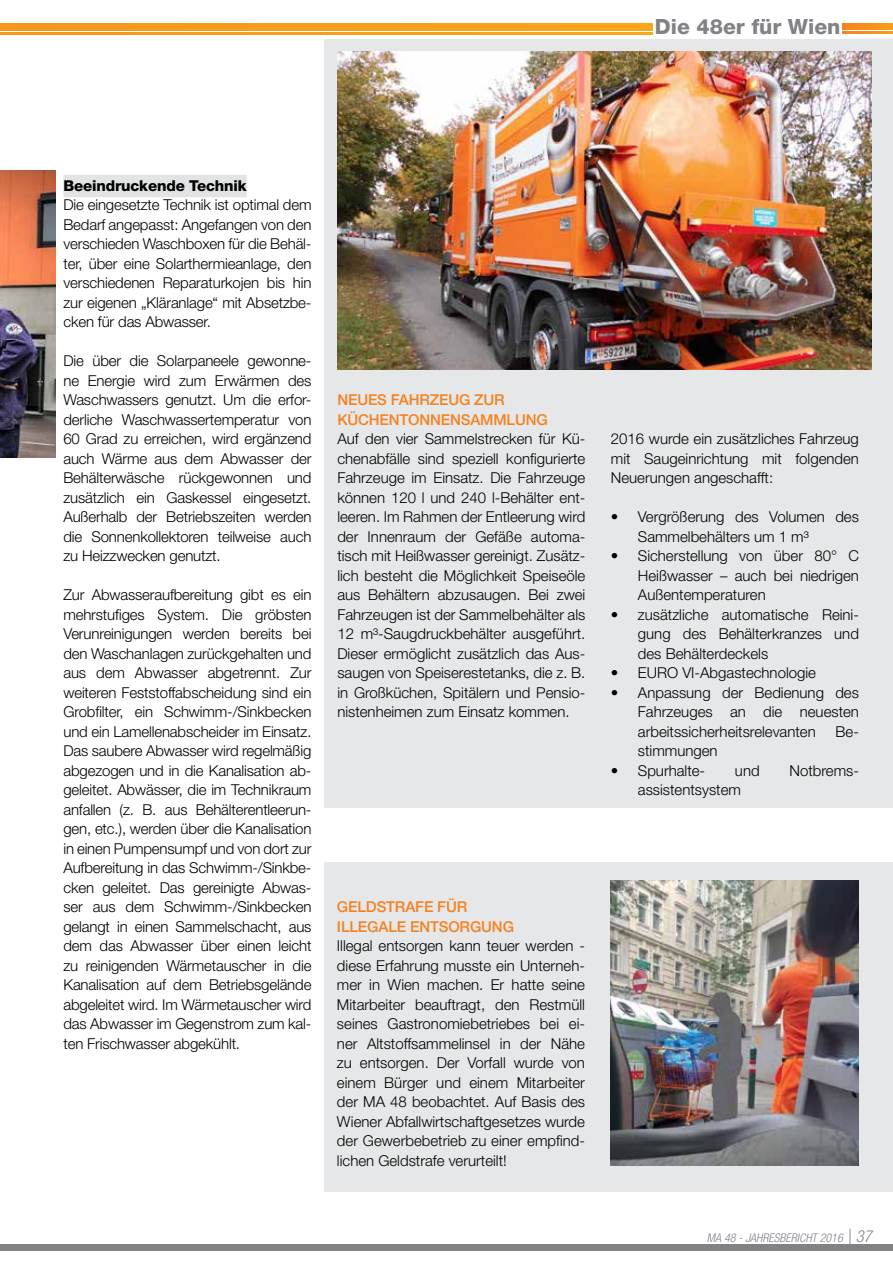
<style>
.page{position:relative;width:893px;height:1263px;background:#fff}
.page>*{position:absolute;margin:0;border:0;box-sizing:border-box;transform-origin:0 0}
.t1{font:800 21px "Helvetica Neue LT Std";color:#808285}
.t2{font:300 15px/19.5px "Helvetica Neue LT Std";color:#000;text-align:justify}
.t3{font:500 15px/19.5px "Helvetica Neue LT Std";letter-spacing:-.01em;color:#f58220}
.t4{font:800 15px "Helvetica Neue LT Std";letter-spacing:-.01em;color:#000}
.t5{font:italic 300 condensed 12px "Helvetica Neue LT Std";color:#808285}
.s1{font-size:16.5px}
</style>
<div class="page">
<div style="left:0;top:1244px;width:893px;height:6px;background:#808285"></div>
<div style="left:325px;top:862px;width:568px;height:329px;background:#e6e7e8"></div>
<div style="left:325px;top:40px;width:568px;height:768px;background:#e6e7e8"></div>
<img style="left:0;top:170px;width:55px;height:287px">
<div style="left:63px;top:175px;width:184px;height:22px;background:#e2e3e4"></div>
<img style="left:337px;top:51px;width:535px;height:319px">
<img style="left:611px;top:880px;width:248px;height:286px">
<div style="left:0;top:24px;width:652px;height:6px;background:#f99e1c"></div>
<hr style="left:0;top:32px;width:652px;height:2px;background:#f99e1c">
<svg style="left:842px;top:23px;width:51px;height:7px"></svg>
<svg style="left:842px;top:32px;width:51px;height:2px"></svg>
<h1 class="t1" style="left:655px;top:14px;width:187px">Die 48er für Wien</h1>
<p class="t4" style="left:63px;top:176px;width:185px">Beeindruckende technik</p>
<p class="t2" style="left:63px;top:195px;width:250px">Die eingesetzte Technik ist optimal dem Bedarf angepasst: Angefangen von den verschieden Waschboxen für die Behäl&shy;ter, über eine Solarthermieanlage, den verschiedenen Reparaturkojen bis hin zur eigenen „Kläranlage“ mit Absetzbe&shy;cken für das Abwasser.</p>
<p class="t2" style="left:63px;top:351px;width:250px">Die über die Solarpaneele gewonne&shy;ne Energie wird zum Erwärmen des Waschwassers genutzt. Um die erfor&shy;derliche Waschwassertemperatur von 60 Grad zu erreichen, wird ergänzend auch Wärme aus dem Abwasser der Behälterwäsche rückgewonnen und zusätzlich ein Gaskessel eingesetzt.<br>Außerhalb der Betriebszeiten werden die Sonnenkollektoren teilweise auch zu Heizzwecken genutzt.</p>
<p class="t2" style="left:63px;top:585px;width:250px">Zur Abwasseraufbereitung gibt es ein mehrstufiges System. Die gröbsten Verunreinigungen werden bereits bei den Waschanlagen zurückgehalten und aus dem Abwasser abgetrennt. Zur weiteren Feststoffabscheidung sind ein Grobfilter, ein Schwimm-/Sinkbecken und ein Lamellenabscheider im Einsatz.<br>Das saubere Abwasser wird regelmäßig abgezogen und in die Kanalisation ab&shy;geleitet. Abwässer, die im Technikraum anfallen (z. B. aus Behälterentleerun&shy;gen, etc.), werden über die Kanalisation in einen Pumpensumpf und von dort zur Aufbereitung in das Schwimm-/Sinkbe&shy;cken geleitet. Das gereinigte Abwas&shy;ser aus dem Schwimm-/Sinkbecken gelangt in einen Sammelschacht, aus dem das Abwasser über einen leicht zu reinigenden Wärmetauscher in die Kanalisation auf dem Betriebsgelände abgeleitet wird. Im Wärmetauscher wird das Abwasser im Gegenstrom zum kal&shy;ten Frischwasser abgekühlt.</p>
<p class="t3" style="left:337px;top:390px;width:212px">NEUES FAHRZEUG ZUR<br>KÜCHENTONNENSAMMLUNG</p>
<p class="t2" style="left:337px;top:429px;width:250px">Auf den vier Sammelstrecken für Kü&shy;chenabfälle sind speziell konfigurierte Fahrzeuge im Einsatz. Die Fahrzeuge können 120 l und 240 l-Behälter ent&shy;leeren. Im Rahmen der Entleerung wird der Innenraum der Gefäße automa&shy;tisch mit Heißwasser gereinigt. Zusätz&shy;lich besteht die Möglichkeit Speiseöle aus Behältern abzusaugen. Bei zwei Fahrzeugen ist der Sammelbehälter als 12 m³-Saugdruckbehälter ausgeführt.<br>Dieser ermöglicht zusätzlich das Aus&shy;saugen von Speiserestetanks, die z. B. in Großküchen, Spitälern und Pensio&shy;nistenheimen zum Einsatz kommen.</p>
<p class="t2" style="left:611px;top:429px;width:250px">2016 wurde ein zusätzliches Fahrzeug mit Saugeinrichtung mit folgenden Neuerungen angeschafft:</p>
<p class="t2" style="left:638px;top:507px;width:223px;text-align:left">Vergrößerung des Volumen des<br>Sammelbehälters um 1 m³<br>Sicherstellung von über 80° C<br>Heißwasser – auch bei niedrigen<br>Außentemperaturen<br>zusätzliche automatische Reini&shy;gung des Behälterkranzes und des Behälterdeckels<br>EURO VI-Abgastechnologie<br>Anpassung der Bedienung des<br>Fahrzeuges an die neuesten arbeitssicherheitsrelevanten</p>
<p class="t2" style="left:611px;top:507px;width:9px">•</p>
<p class="t2" style="left:611px;top:546px;width:9px">•</p>
<p class="t2" style="left:611px;top:604px;width:9px">•</p>
<p class="t2" style="left:611px;top:663px;width:9px">• •</p>
<p class="t2" style="left:836px;top:721px;width:24px">Be-</p>
<p class="t2" style="left:611px;top:760px;width:9px">•</p>
<p class="t2" style="left:638px;top:741px;width:81px">stimmungen<br>Spurhalte-</p>
<p class="t2" style="left:735px;top:760px;width:26px">und</p>
<p class="t2" style="left:789px;top:760px;width:70px">Notbrems-</p>
<p class="t2" style="left:638px;top:780px;width:105px">assistentsystem</p>
<p class="t3" style="left:337px;top:897px;width:179px">GELDSTRAFE FÜR<br>ILLEGALE ENTSORGUNG</p>
<p class="t2" style="left:337px;top:936px;width:250px">Illegal entsorgen kann teuer werden - diese Erfahrung musste ein Unterneh&shy;mer in Wien machen. Er hatte seine Mitarbeiter beauftragt, den Restmüll seines Gastronomiebetriebes bei ei&shy;ner Altstoffsammelinsel in der Nähe zu entsorgen. Der Vorfall wurde von einem Bürger und einem Mitarbeiter der MA 48 beobachtet. Auf Basis des Wiener Abfallwirtschaftgesetzes wurde der Gewerbebetrieb zu einer empfind&shy;lichen Geldstrafe verurteilt!</p>
<p class="t5" style="left:707px;top:1231px;width:166px">MA 48 - JAHRESBERICHT 2016 <span class="s1">| 37</span></p>
</div>
